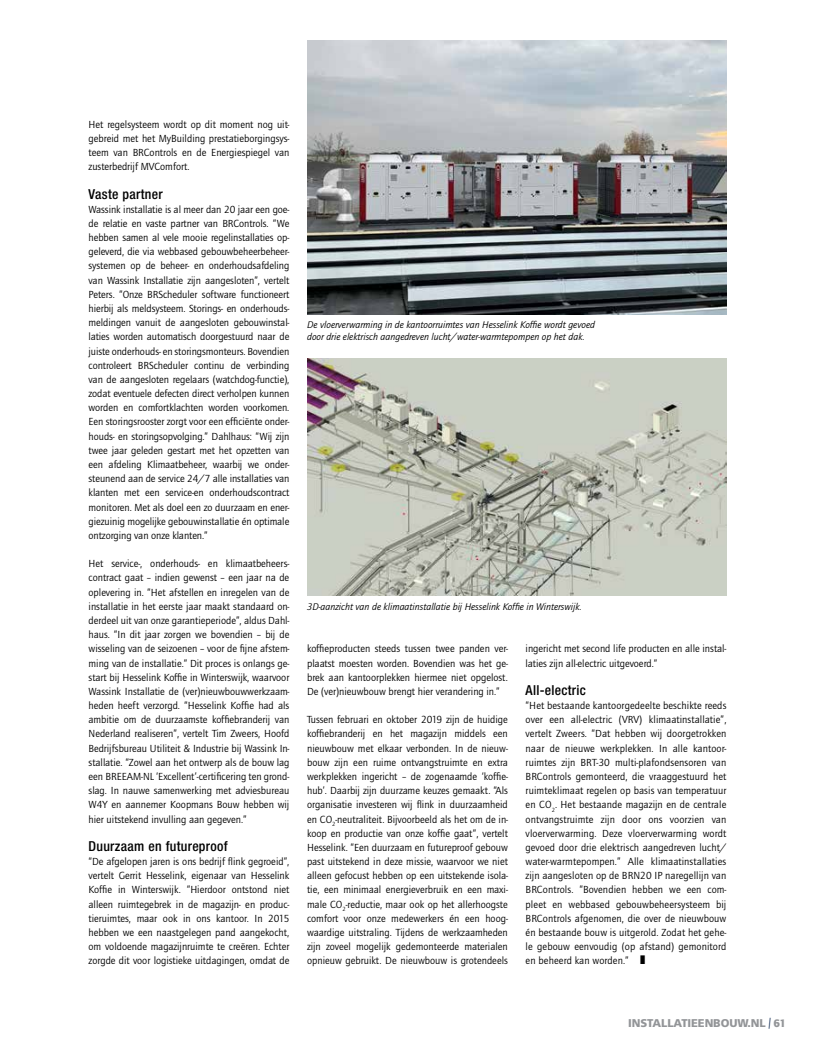
<style>
.page{position:relative;width:815px;height:1053px;background:#fff}
.page>*{position:absolute;margin:0;border:0;box-sizing:border-box;transform-origin:0 0}
.t1{font:500 condensed 13.75px "Helvetica Neue LT Std";letter-spacing:.02em;color:#000}
.t2{font:900 11.25px "Frutiger LT Std";letter-spacing:-.01em;color:#939598}
.t3{font:10.62px/14.1px "Quay Sans ITC Std";color:#000;text-align:justify}
.t4{font:italic 10px/12px "Quay Sans ITC Std";color:#000}
.s1{font-family:"Quay Sans ITC Std";font-weight:400;font-size:11px;color:#132e57}
.s2{font-family:"Quay Sans ITC Std"}
</style>
<div class="page">
<img style="left:307px;top:358px;width:419px;height:237px">
<img style="left:307px;top:41px;width:419px;height:273px">
<p class="t3" style="left:89px;top:117px;width:202px">Het regelsysteem wordt op dit moment nog uit&shy;gebreid met het MyBuilding prestatieborgingsys&shy;teem van BRControls en de Energiespiegel van zusterbedrijf MVComfort.</p>
<p class="t1" style="left:89px;top:185px;width:76px">Vaste partner</p>
<p class="t3" style="left:89px;top:202px;width:202px">Wassink installatie is al meer dan 20 jaar een goe&shy;de relatie en vaste partner van BRControls. “We hebben samen al vele mooie regelinstallaties op&shy;geleverd, die via webbased gebouwbeheerbeheer&shy;systemen op de beheer- en onderhoudsafdeling van Wassink Installatie zijn aangesloten”, vertelt Peters. “Onze BRScheduler software functioneert hierbij als meldsysteem. Storings- en onderhouds&shy;meldingen vanuit de aangesloten gebouwinstal&shy;laties worden automatisch doorgestuurd naar de juiste onderhouds- en storingsmonteurs. Bovendien controleert BRScheduler continu de verbinding van de aangesloten regelaars (watchdog-functie), zodat eventuele defecten direct verholpen kunnen worden en comfortklachten worden voorkomen.<br>Een storingsrooster zorgt voor een efficiënte onder&shy;houds- en storingsopvolging.” Dahlhaus: “Wij zijn twee jaar geleden gestart met het opzetten van een afdeling Klimaatbeheer, waarbij we onder&shy;steunend aan de service 24/7 alle installaties van klanten met een service-en onderhoudscontract monitoren. Met als doel een zo duurzaam en ener&shy;giezuinig mogelijke gebouwinstallatie én optimale ontzorging van onze klanten.”</p>
<p class="t3" style="left:89px;top:556px;width:202px">Het service-, onderhouds- en klimaatbeheers&shy;contract gaat – indien gewenst – een jaar na de oplevering in. “Het afstellen en inregelen van de installatie in het eerste jaar maakt standaard on&shy;derdeel uit van onze garantieperiode”, aldus Dahl&shy;haus. “In dit jaar zorgen we bovendien – bij de wisseling van de seizoenen – voor de fijne afstem&shy;ming van de installatie.” Dit proces is onlangs ge&shy;start bij Hesselink Koffie in Winterswijk, waarvoor Wassink Installatie de (ver)nieuwbouwwerkzaam&shy;heden heeft verzorgd. “Hesselink Koffie had als ambitie om de duurzaamste koffiebranderij van Nederland realiseren”, vertelt Tim Zweers, Hoofd Bedrijfsbureau Utiliteit &amp; Industrie bij Wassink In&shy;stallatie. “Zowel aan het ontwerp als de bouw lag een BREEAM-NL ‘Excellent’-certificering ten grond&shy;slag. In nauwe samenwerking met adviesbureau W4Y en aannemer Koopmans Bouw hebben wij hier uitstekend invulling aan gegeven.”</p>
<p class="t1" style="left:89px;top:837px;width:140px">Duurzaam en futureproof</p>
<p class="t3" style="left:89px;top:854px;width:202px">“De afgelopen jaren is ons bedrijf flink gegroeid”, vertelt Gerrit Hesselink, eigenaar van Hesselink Koffie in Winterswijk. “Hierdoor ontstond niet alleen ruimtegebrek in de magazijn- en produc&shy;tieruimtes, maar ook in ons kantoor. In 2015 hebben we een naastgelegen pand aangekocht, om voldoende magazijnruimte te creëren. Echter zorgde dit voor logistieke uitdagingen, omdat de</p>
<p class="t4" style="left:307px;top:319px;width:289px">De vloerverwarming in de kantoorruimtes van Hesselink Koffie wordt gevoed door drie elektrisch aangedreven lucht/water-warmtepompen op het dak.</p>
<p class="t4" style="left:307px;top:600px;width:276px">3D-aanzicht van de klimaatinstallatie bij Hesselink Koffie in Winterswijk.</p>
<p class="t3" style="left:307px;top:641px;width:202px">koffieproducten steeds tussen twee panden ver&shy;plaatst moesten worden. Bovendien was het ge&shy;brek aan kantoorplekken hiermee niet opgelost.<br>De (ver)nieuwbouw brengt hier verandering in.”</p>
<p class="t3" style="left:307px;top:712px;width:202px">Tussen februari en oktober 2019 zijn de huidige koffiebranderij en het magazijn middels een nieuwbouw met elkaar verbonden. In de nieuw&shy;bouw zijn een ruime ontvangstruimte en extra werkplekken ingericht – de zogenaamde ‘koffie&shy;hub’. Daarbij zijn duurzame keuzes gemaakt. “Als organisatie investeren wij flink in duurzaamheid en CO<sub>2</sub>-neutraliteit. Bijvoorbeeld als het om de in&shy;koop en productie van onze koffie gaat”, vertelt Hesselink. “Een duurzaam en futureproof gebouw past uitstekend in deze missie, waarvoor we niet alleen gefocust hebben op een uitstekende isola&shy;tie, een minimaal energieverbruik en een maxi&shy;male CO<sub>2</sub>-reductie, maar ook op het allerhoogste comfort voor onze medewerkers én een hoog&shy;waardige uitstraling. Tijdens de werkzaamheden zijn zoveel mogelijk gedemonteerde materialen opnieuw gebruikt. De nieuwbouw is grotendeels</p>
<p class="t3" style="left:526px;top:641px;width:202px">ingericht met second life producten en alle instal&shy;laties zijn all-electric uitgevoerd.”</p>
<p class="t1" style="left:526px;top:681px;width:62px">All-electric</p>
<p class="t3" style="left:526px;top:698px;width:202px">“Het bestaande kantoorgedeelte beschikte reeds over een all-electric (VRV) klimaatinstallatie”, vertelt Zweers. “Dat hebben wij doorgetrokken naar de nieuwe werkplekken. In alle kantoor&shy;ruimtes zijn BRT-30 multi-plafondsensoren van BRControls gemonteerd, die vraaggestuurd het ruimteklimaat regelen op basis van temperatuur en CO<sub>2</sub>. Het bestaande magazijn en de centrale ontvangstruimte zijn door ons voorzien van vloerverwarming. Deze vloerverwarming wordt gevoed door drie elektrisch aangedreven lucht/ water-warmtepompen.” Alle klimaatinstallaties zijn aangesloten op de BRN20 IP naregellijn van BRControls. “Bovendien hebben we een com&shy;pleet en webbased gebouwbeheersysteem bij BRControls afgenomen, die over de nieuwbouw én bestaande bouw is uitgerold. Zodat het gehe&shy;le gebouw eenvoudig (op afstand) gemonitord en beheerd kan worden.” ❚</p>
<p class="t2" style="left:628px;top:1016px;width:159px">INSTALLATIEENBOUW.NL <span class="s1">|</span> <span class="s2">61</span></p>
</div>
